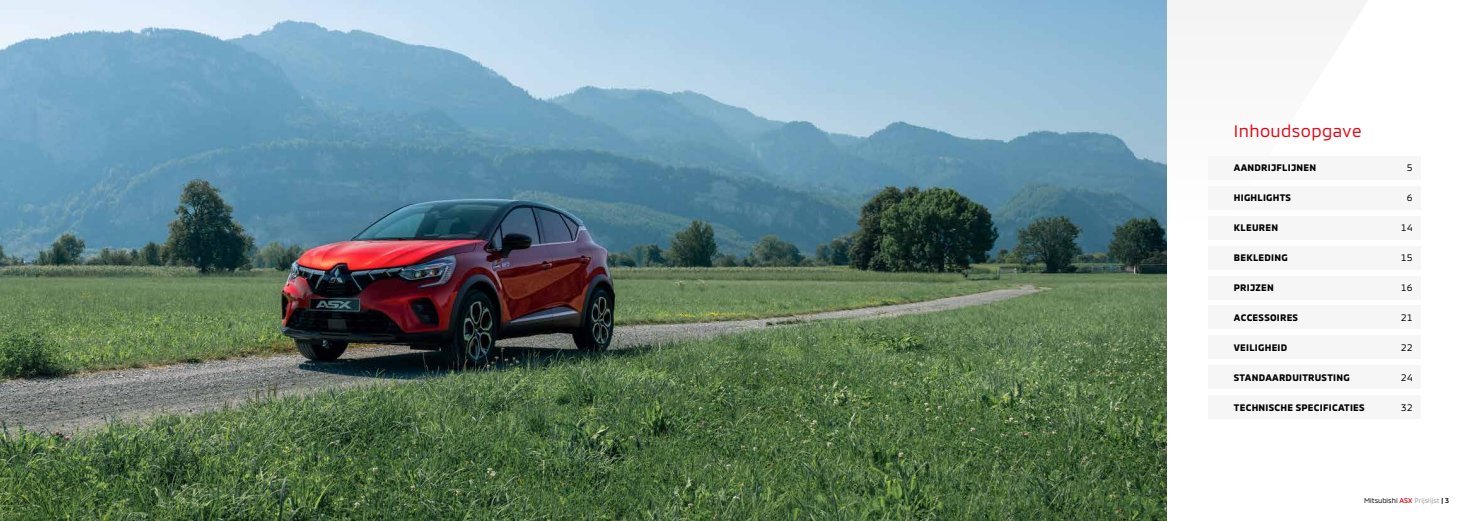
<style>
.page{position:relative;width:1474px;height:521px;background:#fff}
.page>*{position:absolute;margin:0;border:0;box-sizing:border-box;transform-origin:0 0}
.t1{font:16.97px "MMCOFFICE";letter-spacing:.025em;color:#e30613}
.t2{font:700 9.62px "MMCOFFICE";letter-spacing:.025em;color:#000}
.t3{font:9.62px "MMCOFFICE";letter-spacing:.025em;color:#000}
.t4{font:7px "MMC";color:#000}
.s1{font-weight:500;color:#e30613}
.s2{color:#9d9d9c}
.s3{font-weight:500}
</style>
<div class="page">
<svg style="left:1166px;top:0;width:202px;height:283px"></svg>
<img style="left:0;top:0;width:1166px;height:521px">
<div style="left:1207px;top:156px;width:213px;height:23px;background:#f6f6f6"></div>
<div style="left:1207px;top:186px;width:213px;height:23px;background:#f6f6f6"></div>
<div style="left:1207px;top:216px;width:213px;height:23px;background:#f6f6f6"></div>
<div style="left:1207px;top:246px;width:213px;height:23px;background:#f6f6f6"></div>
<div style="left:1207px;top:276px;width:213px;height:23px;background:#f6f6f6"></div>
<div style="left:1207px;top:306px;width:213px;height:23px;background:#f6f6f6"></div>
<div style="left:1207px;top:395px;width:213px;height:24px;background:#f6f6f6"></div>
<div style="left:1207px;top:336px;width:213px;height:23px;background:#f6f6f6"></div>
<div style="left:1207px;top:366px;width:213px;height:23px;background:#f6f6f6"></div>
<h1 class="t1" style="left:1233px;top:117px;width:129px">Inhoudsopgave</h1>
<p class="t2" style="left:1233px;top:160px;width:84px">AANDRIJFLIJNEN</p>
<p class="t3" style="left:1406px;top:160px;width:7px">5</p>
<p class="t2" style="left:1233px;top:190px;width:59px">HIGHLIGHTS</p>
<p class="t3" style="left:1406px;top:190px;width:7px">6</p>
<p class="t2" style="left:1233px;top:220px;width:46px">KLEUREN</p>
<p class="t3" style="left:1400px;top:220px;width:13px">14</p>
<p class="t2" style="left:1233px;top:250px;width:55px">BEKLEDING</p>
<p class="t3" style="left:1400px;top:250px;width:13px">15</p>
<p class="t2" style="left:1233px;top:280px;width:41px">PRIJZEN</p>
<p class="t3" style="left:1400px;top:280px;width:13px">16</p>
<p class="t2" style="left:1233px;top:310px;width:66px">ACCESSOIRES</p>
<p class="t3" style="left:1400px;top:310px;width:13px">21</p>
<p class="t2" style="left:1233px;top:340px;width:55px">VEILIGHEID</p>
<p class="t3" style="left:1400px;top:340px;width:13px">22</p>
<p class="t2" style="left:1233px;top:370px;width:117px">STANDAARDUITRUSTING</p>
<p class="t3" style="left:1400px;top:369px;width:13px">24</p>
<p class="t2" style="left:1233px;top:400px;width:132px">TECHNISCHE SPECIFICATIES</p>
<p class="t3" style="left:1400px;top:399px;width:13px">32</p>
<p class="t4" style="left:1363px;top:495px;width:86px">Mitsubishi <span class="s1">ASX</span> <span class="s2">Prijslijst</span> <span class="s3">| 3</span></p>
</div>
